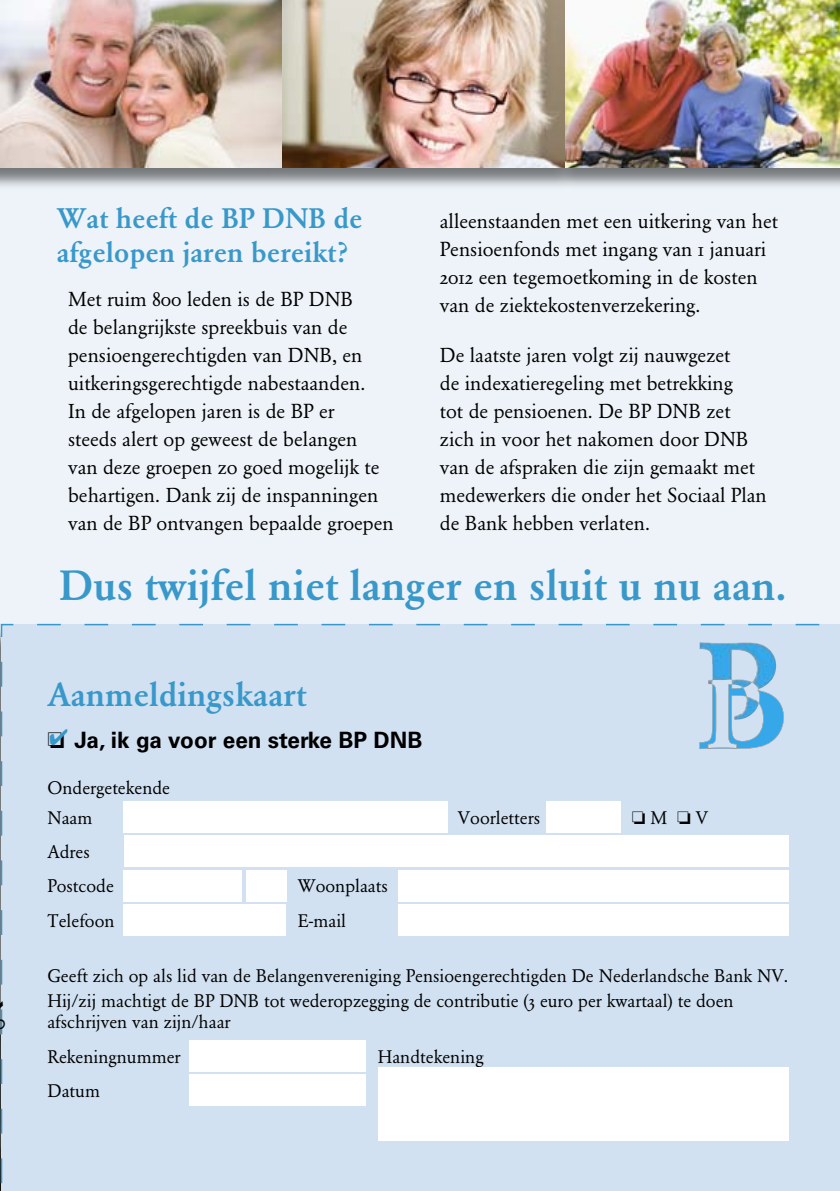
<style>
.page{position:relative;width:840px;height:1191px;background:#fff}
.page>*{position:absolute;margin:0;border:0;box-sizing:border-box;transform-origin:0 0}
.t1{font:500 42px "DNB Garamond";color:#3998ca}
.t2{font:500 33px "DNB Garamond";color:#3998ca}
.t3{font:500 28px/33.6px "DNB Garamond";color:#3998ca}
.t4{font:700 22.6px "Univers";color:#000}
.t5{font:20px/28px "DNB Garamond";color:#000}
.t6{font:18px/34.2px "DNB Garamond";color:#000}
.s1{color:#3998ca}
</style>
<div class="page">
<div style="left:0;top:189px;width:839px;height:434px;background:#edf3f8"></div>
<div style="left:0;top:0;width:839px;height:189px;background:#000;opacity:.5"></div>
<img style="left:0;top:0;width:839px;height:167px">
<div style="left:0;top:623px;width:839px;height:568px;background:#d1e1f1"></div>
<svg style="left:699px;top:684px;width:84px;height:65px;background:#96c8e9"></svg>
<img style="left:699px;top:642px;width:76px;height:78px">
<div style="left:123px;top:801px;width:325px;height:31px;background:#fff"></div>
<div style="left:545px;top:801px;width:75px;height:31px;background:#fff"></div>
<div style="left:123px;top:836px;width:665px;height:31px;background:#fff"></div>
<div style="left:123px;top:870px;width:118px;height:31px;background:#fff"></div>
<div style="left:246px;top:870px;width:41px;height:31px;background:#fff"></div>
<div style="left:397px;top:870px;width:390px;height:31px;background:#fff"></div>
<div style="left:123px;top:904px;width:163px;height:31px;background:#fff"></div>
<div style="left:397px;top:904px;width:390px;height:31px;background:#fff"></div>
<div style="left:189px;top:1040px;width:176px;height:31px;background:#fff"></div>
<div style="left:189px;top:1074px;width:176px;height:32px;background:#fff"></div>
<div style="left:377px;top:1066px;width:411px;height:74px;background:#fff"></div>
<h3 class="t3" style="left:57px;top:202px;width:307px">Wat heeft de BP DNB de afgelopen jaren bereikt?</h3>
<p class="t5" style="left:68px;top:285px;width:327px">Met ruim 800 leden is de BP DNB<br>de belangrijkste spreekbuis van de pensioengerechtigden van DNB, en uitkeringsgerechtigde nabestaanden.<br>In de afgelopen jaren is de BP er<br>steeds alert op geweest de belangen<br>van deze groepen zo goed mogelijk te behartigen. Dank zij de inspanningen van de BP ontvangen bepaalde groepen</p>
<p class="t5" style="left:439px;top:207px;width:339px">alleenstaanden met een uitkering van het Pensioenfonds met ingang van 1 januari 2012 een tegemoetkoming in de kosten van de ziektekostenverzekering.</p>
<p class="t5" style="left:439px;top:341px;width:328px">De laatste jaren volgt zij nauwgezet<br>de indexatieregeling met betrekking<br>tot de pensioenen. De BP DNB zet zich in voor het nakomen door DNB van de afspraken die zijn gemaakt met medewerkers die onder het Sociaal Plan de Bank hebben verlaten.</p>
<h1 class="t1" style="left:59px;top:561px;width:728px">Dus twijfel niet langer en sluit u nu aan.</h1>
<h2 class="t2" style="left:47px;top:675px;width:260px">Aanmeldingskaart</h2>
<p class="t4" style="left:47px;top:726px;width:376px">❏<span class="s1">✔</span> Ja, ik ga voor een sterke BP DNB</p>
<p class="t6" style="left:47px;top:772px;width:124px;line-height:30px">Ondergetekende<br>Naam</p>
<p class="t6" style="left:47px;top:835px;width:68px">Adres<br>Postcode</p>
<p class="t6" style="left:297px;top:869px;width:91px">Woonplaats</p>
<p class="t6" style="left:47px;top:903px;width:69px">Telefoon</p>
<p class="t6" style="left:297px;top:903px;width:50px">E-mail</p>
<p class="t6" style="left:457px;top:800px;width:84px">Voorletters</p>
<p class="t6" style="left:631px;top:800px;width:78px">❏ M ❏ V</p>
<p class="t6" style="left:47px;top:963px;width:742px;line-height:25.2px">Geeft zich op als lid van de Belangenvereniging Pensioengerechtigden De Nederlandsche Bank NV.<br>Hij/zij machtigt de BP DNB tot wederopzegging de contributie (3 euro per kwartaal) te doen</p>
<p class="t6" style="left:47px;top:1005px;width:184px">afschrijven van zijn/haar<br>Rekeningnummer</p>
<p class="t6" style="left:377px;top:1039px;width:107px">Handtekening</p>
<p class="t6" style="left:47px;top:1073px;width:54px">Datum</p>
</div>
